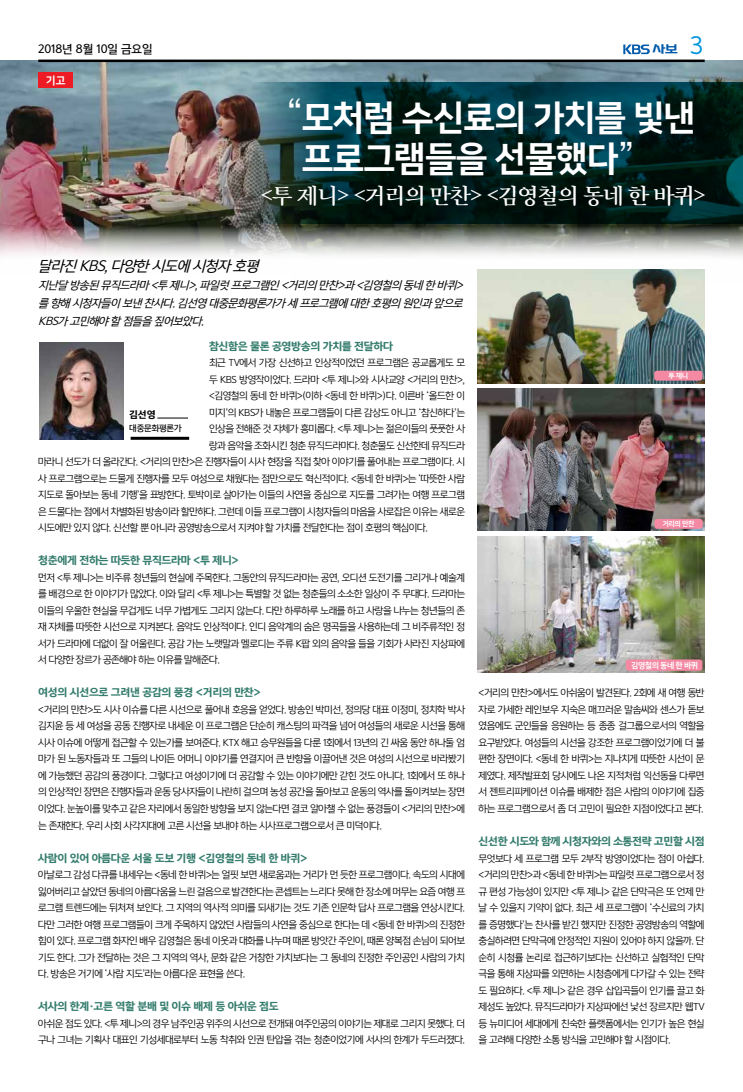
<style>
.page{position:relative;width:743px;height:1092px;background:#fff}
.page>*{position:absolute;margin:0;border:0;box-sizing:border-box;transform-origin:0 0}
.t1{font:35px/41px "Nanum Square EB";letter-spacing:-.03em;color:#fff}
.t2{font:21px "Yoon Myungjo Pro 750";letter-spacing:-.03em;color:#fff}
.t3{font:14.5px "KBSCI";color:#005aaa}
.t4{font:italic 14px "Yoon Gothic Pro 750";color:#000}
.t5{font:11px "Yoon Gothic Pro 760";letter-spacing:-.01em;color:#000}
.t6{font:10.8px "Nanum Square EB";color:#fff}
.t7{font:italic 10.7px/18px "Yoon Gothic Pro 750";color:#000;text-align:justify}
.t8{font:10px "Yoon Gothic Pro 780";letter-spacing:-.04em;color:#347c6d}
.t9{font:9.5px/16.5px "Yoon Gothic Pro 740";letter-spacing:-.05em;color:#000;text-align:justify}
.t10{font:9px "Yoon Gothic Pro 780";color:#000}
.t11{font:8px "Nanum Square EB";letter-spacing:-.05em;color:#fff}
.t12{font:8px "Yoon Gothic Pro 760";letter-spacing:-.025em;color:#000}
.t13{font:7px "Nanum Square EB";letter-spacing:-.05em;color:#fff}
.s1{font-family:"Yoon Gothic Pro 750";font-size:23px;color:#0095da}
.s2{font-family:"Yoon Gothic Pro 750"}
</style>
<div class="page">
<img style="left:587px;top:61px;width:156px;height:166px">
<img style="left:0;top:61px;width:587px;height:166px">
<img style="left:197px;top:82px;width:546px;height:142px">
<svg style="left:0;top:227px;width:743px;height:134px"></svg>
<div style="left:38px;top:72px;width:35px;height:16px;background:#ed1b23"></div>
<img style="left:478px;top:269px;width:226px;height:114px">
<div style="left:654px;top:370px;width:48px;height:10px;background:#f489a3;border-radius:3px"></div>
<img style="left:478px;top:388px;width:226px;height:142px">
<div style="left:654px;top:519px;width:48px;height:10px;background:#f489a3;border-radius:3px"></div>
<img style="left:478px;top:536px;width:226px;height:136px">
<div style="left:626px;top:659px;width:76px;height:11px;background:#f489a3;border-radius:3px"></div>
<img style="left:40px;top:342px;width:84px;height:97px">
<hr style="left:157px;top:418px;width:31px;height:1px;background:#000">
<hr style="left:131px;top:437px;width:58px;height:3px;background:#000">
<svg style="left:623px;top:44px;width:26px;height:10px"></svg>
<hr style="left:38px;top:60px;width:666px;height:2px;background:#000">
<p class="t5" style="left:38px;top:41px;width:116px">2018년 8월 10일 금요일</p>
<h3 class="t3" style="left:652px;top:43px;width:52px">사보 <span class="s1">3</span></h3>
<p class="t6" style="left:46px;top:75px;width:21px">기고</p>
<h1 class="t1" style="left:302px;top:98px;width:395px;text-indent:-15px"><span class="s2">“</span>모처럼 수신료의 가치를 빛낸 프로그램들을 선물했다<span class="s2">”</span></h1>
<h2 class="t2" style="left:261px;top:182px;width:446px">&lt;투 제니&gt; &lt;거리의 만찬&gt; &lt;김영철의 동네 한 바퀴&gt;</h2>
<h3 class="t4" style="left:38px;top:257px;width:227px">달라진 KBS,다양한 시도에 시청자 호평</h3>
<p class="t7" style="left:38px;top:276px;width:430px">지난달 방송된 뮤직드라마 &lt;투 제니&gt;,파일럿 프로그램인 &lt;거리의 만찬&gt;과 &lt;김영철의 동네 한 바퀴&gt; 를 향해 시청자들이 보낸 찬사다.김선영 대중문화평론가가 세 프로그램에 대한 호평의 원인과 앞으로 KBS가 고민해야 할 점들을 짚어보았다.</p>
<p class="t8" style="left:209px;top:338px;width:185px">참신함은 물론 공영방송의 가치를 전달하다</p>
<p class="t9" style="left:209px;top:354px;width:257px">최근 TV에서 가장 신선하고 인상적이었던 프로그램은 공교롭게도 모</p>
<p class="t9" style="left:209px;top:371px;width:257px">두 KBS 방영작이었다. 드라마 &lt;투 제니&gt;와 시사교양 &lt;거리의 만찬&gt;,</p>
<p class="t9" style="left:209px;top:387px;width:257px">&lt;김영철의 동네 한 바퀴&gt;(이하 &lt;동네 한 바퀴&gt;)다. 이른바 ‘올드한 이</p>
<p class="t9" style="left:209px;top:404px;width:257px">미지’의 KBS가 내놓은 프로그램들이 다른 감상도 아니고 ‘참신하다’는</p>
<p class="t9" style="left:209px;top:420px;width:257px">인상을 전해준 것 자체가 흥미롭다. &lt;투 제니&gt;는 젊은이들의 풋풋한 사</p>
<p class="t9" style="left:209px;top:437px;width:257px">랑과 음악을 조화시킨 청춘 뮤직드라마다. 청춘물도 신선한데 뮤직드라</p>
<p class="t9" style="left:38px;top:453px;width:428px">마라니 선도가 더 올라간다. &lt;거리의 만찬&gt;은 진행자들이 시사 현장을 직접 찾아 이야기를 풀어내는 프로그램이다. 시</p>
<p class="t9" style="left:38px;top:470px;width:428px">사 프로그램으로는 드물게 진행자를 모두 여성으로 채웠다는 점만으로도 혁신적이다. &lt;동네 한 바퀴&gt;는 ‘따뜻한 사람</p>
<p class="t9" style="left:38px;top:486px;width:428px">지도로 돌아보는 동네 기행’을 표방한다. 토박이로 살아가는 이들의 사연을 중심으로 지도를 그려가는 여행 프로그램</p>
<p class="t9" style="left:38px;top:503px;width:428px">은 드물다는 점에서 차별화된 방송이라 할만하다. 그런데 이들 프로그램이 시청자들의 마음을 사로잡은 이유는 새로운</p>
<p class="t9" style="left:38px;top:519px;width:391px">시도에만 있지 않다. 신선할 뿐 아니라 공영방송으로서 지켜야 할 가치를 전달한다는 점이 호평의 핵심이다.</p>
<p class="t8" style="left:38px;top:553px;width:202px">청춘에게 전하는 따듯한 뮤직드라마 &lt;투 제니&gt;</p>
<p class="t9" style="left:38px;top:569px;width:428px">먼저 &lt;투 제니&gt;는 비주류 청년들의 현실에 주목한다. 그동안의 뮤직드라마는 공연, 오디션 도전기를 그리거나 예술계 를 배경으로 한 이야기가 많았다. 이와 달리 &lt;투 제니&gt;는 특별할 것 없는 청춘들의 소소한 일상이 주 무대다. 드라마는 이들의 우울한 현실을 무겁게도 너무 가볍게도 그리지 않는다. 다만 하루하루 노래를 하고 사랑을 나누는 청년들의 존 재 자체를 따뜻한 시선으로 지켜본다. 음악도 인상적이다. 인디 음악계의 숨은 명곡들을 사용하는데 그 비주류적인 정 서가 드라마에 더없이 잘 어울린다. 공감 가는 노랫말과 멜로디는 주류 K팝 외의 음악을 들을 기회가 사라진 지상파에 서 다양한 장르가 공존해야 하는 이유를 말해준다.</p>
<p class="t8" style="left:38px;top:685px;width:224px">여성의 시선으로 그려낸 공감의 풍경 &lt;거리의 만찬&gt;</p>
<p class="t9" style="left:38px;top:701px;width:428px">&lt;거리의 만찬&gt;도 시사 이슈를 다른 시선으로 풀어내 호응을 얻었다. 방송인 박미선, 정의당 대표 이정미, 정치학 박사 김지윤 등 세 여성을 공동 진행자로 내세운 이 프로그램은 단순히 캐스팅의 파격을 넘어 여성들의 새로운 시선을 통해 시사 이슈에 어떻게 접근할 수 있는가를 보여준다. KTX 해고 승무원들을 다룬 1회에서 13년의 긴 싸움 동안 하나둘 엄 마가 된 노동자들과 또 그들의 나이든 어머니 이야기를 연결지어 큰 반향을 이끌어낸 것은 여성의 시선으로 바라봤기 에 가능했던 공감의 풍경이다. 그렇다고 여성이기에 더 공감할 수 있는 이야기에만 갇힌 것도 아니다. 1회에서 또 하나 의 인상적인 장면은 진행자들과 운동 당사자들이 나란히 걸으며 농성 공간을 돌아보고 운동의 역사를 돌이켜보는 장면 이었다. 눈높이를 맞추고 같은 자리에서 동일한 방향을 보지 않는다면 결코 알아챌 수 없는 풍경들이 &lt;거리의 만찬&gt;에 는 존재한다. 우리 사회 사각지대에 고른 시선을 보내야 하는 시사프로그램으로서 큰 미덕이다.</p>
<p class="t8" style="left:38px;top:850px;width:271px">사람이 있어 아름다운 서울 도보 기행 &lt;김영철의 동네 한 바퀴&gt;</p>
<p class="t9" style="left:38px;top:866px;width:428px">아날로그 감성 다큐를 내세우는 &lt;동네 한 바퀴&gt;는 얼핏 보면 새로움과는 거리가 먼 듯한 프로그램이다. 속도의 시대에 잃어버리고 살았던 동네의 아름다움을 느린 걸음으로 발견한다는 콘셉트는 느리다 못해 한 장소에 머무는 요즘 여행 프 로그램 트렌드에는 뒤처져 보인다. 그 지역의 역사적 의미를 되새기는 것도 기존 인문학 답사 프로그램을 연상시킨다. 다만 그러한 여행 프로그램들이 크게 주목하지 않았던 사람들의 사연을 중심으로 한다는 데 &lt;동네 한 바퀴&gt;의 진정한 힘이 있다. 프로그램 화자인 배우 김영철은 동네 이웃과 대화를 나누며 때론 방앗간 주인이, 때론 양복점 손님이 되어보 기도 한다. 그가 전달하는 것은 그 지역의 역사, 문화 같은 거창한 가치보다는 그 동네의 진정한 주인공인 사람의 가치 다. 방송은 거기에 ‘사람 지도’라는 아름다운 표현을 쓴다.</p>
<p class="t8" style="left:38px;top:998px;width:242px">서사의 한계・고른 역할 분배 및 이슈 배제 등 아쉬운 점도</p>
<p class="t9" style="left:38px;top:1014px;width:428px">아쉬운 점도 있다. &lt;투 제니&gt;의 경우 남주인공 위주의 시선으로 전개돼 여주인공의 이야기는 제대로 그리지 못했다. 더 구나 그녀는 기획사 대표인 기성세대로부터 노동 착취와 인권 탄압을 겪는 청춘이었기에 서사의 한계가 두드러졌다.</p>
<p class="t10" style="left:129px;top:407px;width:28px">김선영</p>
<p class="t12" style="left:129px;top:422px;width:54px">대중문화평론가</p>
<p class="t13" style="left:668px;top:372px;width:21px">투 제니</p>
<p class="t13" style="left:662px;top:520px;width:33px">거리의 만찬</p>
<p class="t11" style="left:631px;top:661px;width:69px">김영철의 동네 한 바퀴</p>
<p class="t9" style="left:478px;top:684px;width:228px">&lt;거리의 만찬&gt;에서도 아쉬움이 발견된다. 2회에 새 여행 동반 자로 가세한 레인보우 지숙은 매끄러운 말솜씨와 센스가 돋보 였음에도 군인들을 응원하는 등 종종 걸그룹으로서의 역할을 요구받았다. 여성들의 시선을 강조한 프로그램이었기에 더 불 편한 장면이다. &lt;동네 한 바퀴&gt;는 지나치게 따뜻한 시선이 문 제였다. 제작발표회 당시에도 나온 지적처럼 익선동을 다루면 서 젠트리피케이션 이슈를 배제한 점은 사람의 이야기에 집중 하는 프로그램으로서 좀 더 고민이 필요한 지점이었다고 본다.</p>
<p class="t8" style="left:478px;top:833px;width:228px">신선한 시도와 함께 시청자와의 소통전략 고민할 시점</p>
<p class="t9" style="left:478px;top:849px;width:228px">무엇보다 세 프로그램 모두 2부작 방영이었다는 점이 아쉽다. &lt;거리의 만찬&gt;과 &lt;동네 한 바퀴&gt;는 파일럿 프로그램으로서 정 규 편성 가능성이 있지만 &lt;투 제니&gt; 같은 단막극은 또 언제 만 날 수 있을지 기약이 없다. 최근 세 프로그램이 ‘수신료의 가치 를 증명했다’는 찬사를 받긴 했지만 진정한 공영방송의 역할에 충실하려면 단막극에 안정적인 지원이 있어야 하지 않을까. 단 순히 시청률 논리로 접근하기보다는 신선하고 실험적인 단막 극을 통해 지상파를 외면하는 시청층에게 다가갈 수 있는 전략 도 필요하다. &lt;투 제니&gt; 같은 경우 삽입곡들이 인기를 끌고 화 제성도 높았다. 뮤직드라마가 지상파에선 낯선 장르지만 웹TV 등 뉴미디어 세대에게 친숙한 플랫폼에서는 인기가 높은 현실 을 고려해 다양한 소통 방식을 고민해야 할 시점이다.</p>
</div>
